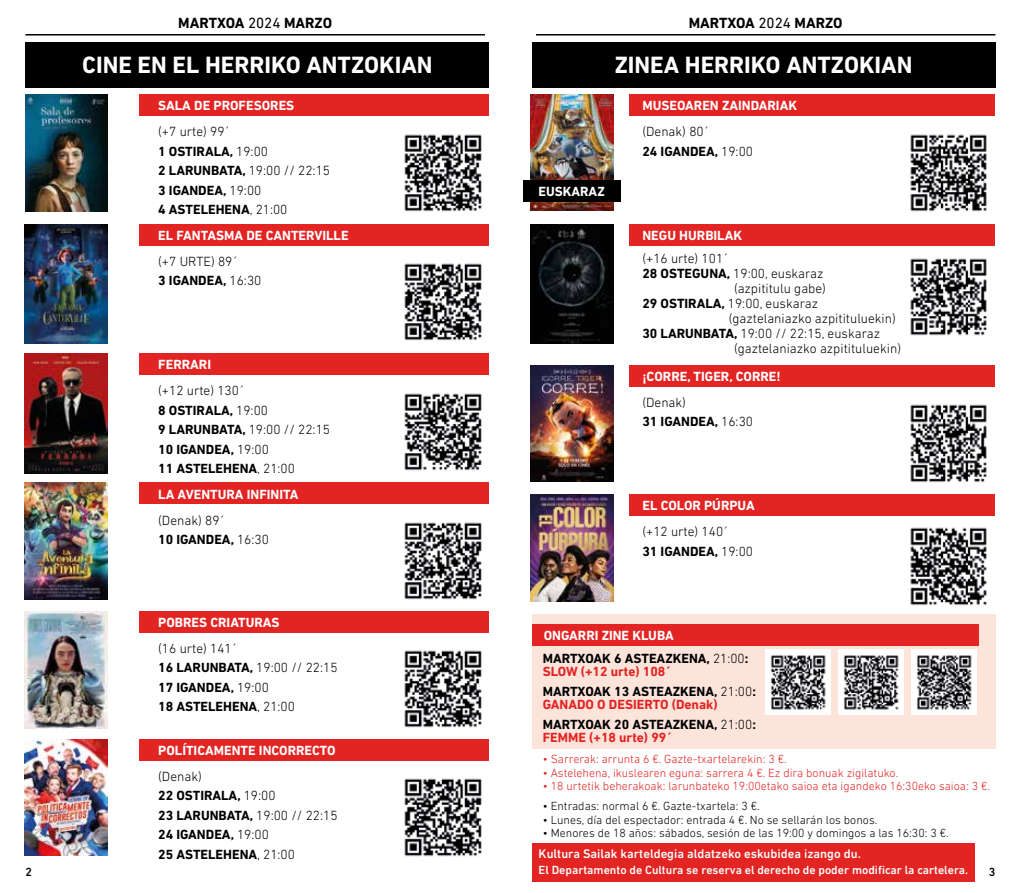
<style>
.page{position:relative;width:1021px;height:893px;background:#fff}
.page>*{position:absolute;margin:0;border:0;box-sizing:border-box;transform-origin:0 0}
.t1{font:700 24px "DIN Next LT Pro";color:#fff}
.t2{font:700 15px "DIN Next LT Pro";color:#000}
.t3{font:700 13.5px/19.5px "DIN Next LT Pro";color:#000}
.t4{font:300 13.5px/19.5px "DIN Next LT Pro";color:#000}
.t5{font:700 13.5px "DIN Next LT Pro";color:#fff}
.t6{font:500 12.75px "DIN Next LT Pro";color:#fff}
.t7{font:300 12px "DIN Next LT Pro";color:#e22423}
.t8{font:300 12px "DIN Next LT Pro";color:#000}
.t9{font:500 12px "DIN Next LT Pro";color:#fff}
.t10{font:500 12px "DIN Next LT Pro";color:#000}
.s1{font-weight:400}
.s2{font-weight:300}
.s3{font-weight:700}
.s4{color:#e22423}
</style>
<div class="page">
<hr style="left:26px;top:34px;width:459px;height:2px;background:#000">
<hr style="left:536px;top:34px;width:459px;height:2px;background:#000">
<img style="left:910px;top:258px;width:77px;height:78px">
<div style="left:532px;top:614px;width:463px;height:135px;background:#fce4db"></div>
<div style="left:26px;top:43px;width:463px;height:45px;background:#000"></div>
<div style="left:531px;top:43px;width:464px;height:45px;background:#000"></div>
<div style="left:139px;top:95px;width:350px;height:21px;background:#e22423"></div>
<img style="left:26px;top:95px;width:82px;height:116px">
<div style="left:139px;top:224px;width:350px;height:21px;background:#e22423"></div>
<div style="left:139px;top:354px;width:350px;height:21px;background:#e22423"></div>
<div style="left:139px;top:483px;width:350px;height:21px;background:#e22423"></div>
<div style="left:532px;top:843px;width:443px;height:38px;background:#e22423"></div>
<div style="left:532px;top:624px;width:446px;height:21px;background:#e22423"></div>
<img style="left:404px;top:393px;width:78px;height:78px">
<img style="left:404px;top:134px;width:78px;height:78px">
<img style="left:404px;top:263px;width:78px;height:78px">
<img style="left:404px;top:522px;width:78px;height:78px">
<div style="left:139px;top:611px;width:350px;height:21px;background:#e22423"></div>
<img style="left:404px;top:650px;width:78px;height:78px">
<img style="left:765px;top:650px;width:65px;height:64px">
<img style="left:838px;top:650px;width:65px;height:64px">
<img style="left:911px;top:650px;width:65px;height:64px">
<img style="left:25px;top:224px;width:83px;height:120px">
<img style="left:25px;top:354px;width:83px;height:119px">
<img style="left:25px;top:483px;width:83px;height:117px">
<img style="left:25px;top:611px;width:83px;height:117px">
<div style="left:139px;top:739px;width:350px;height:21px;background:#e22423"></div>
<img style="left:404px;top:778px;width:78px;height:79px">
<img style="left:25px;top:739px;width:83px;height:116px">
<div style="left:629px;top:95px;width:365px;height:21px;background:#e22423"></div>
<img style="left:531px;top:95px;width:82px;height:116px">
<div style="left:629px;top:224px;width:365px;height:21px;background:#e22423"></div>
<div style="left:629px;top:365px;width:365px;height:21px;background:#e22423"></div>
<div style="left:629px;top:495px;width:365px;height:21px;background:#e22423"></div>
<img style="left:910px;top:404px;width:77px;height:79px">
<img style="left:910px;top:134px;width:77px;height:78px">
<img style="left:910px;top:527px;width:77px;height:79px">
<img style="left:530px;top:224px;width:83px;height:120px">
<img style="left:530px;top:365px;width:83px;height:117px">
<img style="left:530px;top:495px;width:83px;height:107px">
<div style="left:522px;top:181px;width:98px;height:21px;background:#000"></div>
<p class="t2" style="left:178px;top:14px;width:155px">MARTXOA <span class="s1">2024</span> MARZO</p>
<p class="t2" style="left:688px;top:14px;width:155px">MARTXOA <span class="s1">2024</span> MARZO</p>
<h1 class="t1" style="left:82px;top:51px;width:352px">CINE EN EL HERRIKO ANTZOKIAN</h1>
<h1 class="t1" style="left:614px;top:51px;width:299px">ZINEA HERRIKO ANTZOKIAN</h1>
<p class="t5" style="left:158px;top:98px;width:138px">SALA DE PROFESORES</p>
<p class="t3" style="left:158px;top:122px;width:173px"><span class="s2">(+7 urte) 99´<br></span>1 OSTIRALA, <span class="s2">19:00<br></span>2 LARUNBATA, <span class="s2">19:00 // 22:15<br></span>3 IGANDEA, <span class="s2">19:00<br></span>4 ASTELEHENA<span class="s2">, 21:00</span></p>
<p class="t5" style="left:158px;top:227px;width:192px">EL FANTASMA DE CANTERVILLE</p>
<p class="t4" style="left:158px;top:251px;width:105px">(+7 URTE) 89´<br><span class="s3">3 IGANDEA,</span> 16:30</p>
<p class="t5" style="left:642px;top:98px;width:156px">MUSEOAREN ZAINDARIAK</p>
<p class="t4" style="left:642px;top:122px;width:112px">(Denak) 80´<br><span class="s3">24 IGANDEA,</span> 19:00</p>
<p class="t5" style="left:538px;top:184px;width:68px">EUSKARAZ</p>
<p class="t5" style="left:642px;top:227px;width:101px">NEGU HURBILAK</p>
<p class="t4" style="left:642px;top:248px;width:88px">(+16 urte) 101´</p>
<p class="t4" style="left:642px;top:263px;width:182px"><span class="s3">28 OSTEGUNA,</span> 19:00, euskaraz</p>
<p class="t4" style="left:734px;top:278px;width:93px">(azpititulu gabe)</p>
<p class="t4" style="left:642px;top:293px;width:177px"><span class="s3">29 OSTIRALA,</span> 19:00, euskaraz</p>
<p class="t4" style="left:728px;top:308px;width:168px">(gaztelaniazko azpitituluekin)</p>
<p class="t4" style="left:642px;top:323px;width:239px"><span class="s3">30 LARUNBATA,</span> 19:00 // 22:15, euskaraz</p>
<p class="t4" style="left:734px;top:338px;width:168px">(gaztelaniazko azpitituluekin)</p>
<p class="t5" style="left:642px;top:368px;width:140px">¡CORRE, TIGER, CORRE!</p>
<p class="t4" style="left:642px;top:392px;width:112px">(Denak)<br><span class="s3">31 IGANDEA,</span> 16:30</p>
<p class="t5" style="left:158px;top:357px;width:54px">FERRARI</p>
<p class="t3" style="left:158px;top:381px;width:173px"><span class="s2">(+12 urte) 130´<br></span>8 OSTIRALA, <span class="s2">19:00<br></span>9 LARUNBATA, <span class="s2">19:00 // 22:15<br></span>10 IGANDEA, <span class="s2">19:00<br></span>11 ASTELEHENA<span class="s2">, 21:00</span></p>
<p class="t5" style="left:158px;top:486px;width:142px">LA AVENTURA INFINITA</p>
<p class="t4" style="left:158px;top:510px;width:112px">(Denak) 89´<br><span class="s3">10 IGANDEA,</span> 16:30</p>
<p class="t5" style="left:642px;top:498px;width:114px">EL COLOR PÚRPUA</p>
<p class="t4" style="left:642px;top:522px;width:112px">(+12 urte) 140´<br><span class="s3">31 IGANDEA,</span> 19:00</p>
<p class="t5" style="left:158px;top:614px;width:123px">POBRES CRIATURAS</p>
<p class="t4" style="left:158px;top:638px;width:181px">(16 urte) 141´<br><span class="s3">16 LARUNBATA,</span> 19:00 // 22:15<br><span class="s3">17 IGANDEA,</span> 19:00<br><span class="s3">18 ASTELEHENA</span>, 21:00</p>
<p class="t5" style="left:158px;top:742px;width:179px">POLÍTICAMENTE INCORRECTO</p>
<p class="t3" style="left:158px;top:766px;width:181px"><span class="s2">(Denak)<br></span>22 OSTIRALA, <span class="s2">19:00<br></span>23 LARUNBATA, <span class="s2">19:00 // 22:15<br></span>24 IGANDEA, <span class="s2">19:00<br></span>25 ASTELEHENA<span class="s2">, 21:00</span></p>
<p class="t5" style="left:544px;top:627px;width:131px">ONGARRI ZINE KLUBA</p>
<p class="t3" style="left:542px;top:651px;width:207px;line-height:13.5px">MARTXOAK 6 ASTEAZKENA, <span class="s2">21:00</span>:<br><span class="s4">SLOW (+12 urte) 108´</span></p>
<p class="t3" style="left:542px;top:684px;width:215px;line-height:13.5px">MARTXOAK 13 ASTEAZKENA, <span class="s2">21:00</span>:<br><span class="s4">GANADO O DESIERTO (Denak)</span></p>
<p class="t3" style="left:542px;top:717px;width:215px;line-height:13.5px">MARTXOAK 20 ASTEAZKENA, <span class="s2">21:00</span>:<br><span class="s4">FEMME (+18 urte) 99´</span></p>
<p class="t7" style="left:542px;top:752px;width:245px">• Sarrerak: arrunta 6 €. Gazte-txartelarekin: 3 €.</p>
<p class="t7" style="left:542px;top:766px;width:357px">• Astelehena, ikuslearen eguna: sarrera 4 €. Ez dira bonuak zigilatuko.</p>
<p class="t7" style="left:542px;top:779px;width:449px">• 18 urtetik beherakoak: larunbateko 19:00etako saioa eta igandeko 16:30eko saioa: 3 €.</p>
<p class="t8" style="left:542px;top:799px;width:218px">• Entradas: normal 6 €. Gazte-txartela: 3 €.</p>
<p class="t8" style="left:542px;top:813px;width:336px">• Lunes, día del espectador: entrada 4 €. No se sellarán los bonos.</p>
<p class="t8" style="left:542px;top:826px;width:407px">• Menores de 18 años: sábados, sesión de las 19:00 y domingos a las 16:30: 3 €.</p>
<p class="t6" style="left:538px;top:846px;width:324px">Kultura Sailak karteldegia aldatzeko eskubidea izango du.</p>
<p class="t9" style="left:538px;top:863px;width:431px">El Departamento de Cultura se reserva el derecho de poder modificar la cartelera.</p>
<p class="t10" style="left:26px;top:865px;width:8px">2</p>
<p class="t10" style="left:988px;top:865px;width:8px">3</p>
</div>
